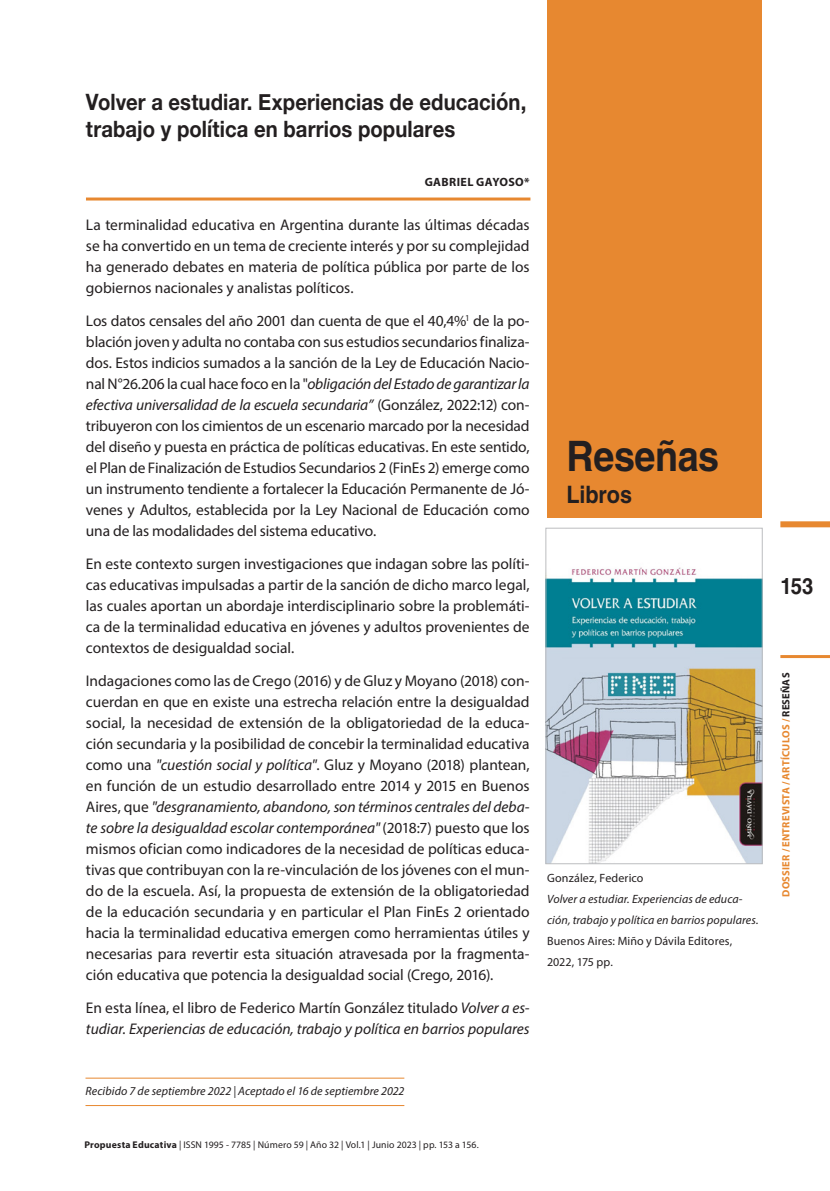
<style>
.page{position:relative;width:830px;height:1191px;background:#fff}
.page>*{position:absolute;margin:0;border:0;box-sizing:border-box;transform-origin:0 0}
.t1{font:700 42px "Helvetica LT Std";letter-spacing:-.015em;color:#231f20;scale:.9 1}
.t2{font:700 24px "Helvetica LT Std";letter-spacing:-.005em;color:#231f20;scale:.9 1}
.titulo{font:700 22.5px/27px "Helvetica Neue";letter-spacing:.005em;color:#231f20;scale:.9 1}
.t3{font:700 22.5px "Helvetica LT Std";color:#231f20;scale:.9 1}
.t4{font:15.45px/21px "Myriad Pro";letter-spacing:-.005em;color:#231f20;text-align:justify}
.t5{font:italic 15.45px/21px "Myriad Pro";color:#231f20}
.t6{font:italic 12px/21px "Myriad Pro";letter-spacing:.005em;color:#231f20}
.t7{font:700 12px "Myriad Pro";letter-spacing:.03em;color:#231f20}
.t8{font:700 10.5px "Myriad Pro";letter-spacing:.015em;color:#e78830}
.t9{font:9.75px "Myriad Pro";letter-spacing:.01em;color:#231f20}
.s1{font-style:italic}
.s2{font-style:normal}
.s3{font-weight:700}
.s4{color:#231f20}
</style>
<div class="page">
<hr style="left:780px;top:655px;width:49px;height:3px;background:#e78830">
<div style="left:780px;top:521px;width:49px;height:6px;background:#e78830"></div>
<div style="left:547px;top:0;width:214px;height:518px;background:#e78830"></div>
<img style="left:547px;top:567px;width:213px;height:295px">
<div style="left:545px;top:528px;width:217px;height:336px;border:1px solid #bcbdc0"></div>
<hr style="left:86px;top:197px;width:444px;height:3px;background:#e78830">
<hr style="left:85px;top:1077px;width:319px;height:1px;background:#e78830">
<hr style="left:85px;top:1105px;width:319px;height:1px;background:#e78830">
<p class="titulo" style="left:86px;top:89px;width:490px">Volver a estudiar. Experiencias de educación, trabajo y política en barrios populares</p>
<p class="t7" style="left:424px;top:174px;width:106px">GABRIEL GAYOSO*</p>
<p class="t4" style="left:86px;top:214px;width:445px">La terminalidad educativa en Argentina durante las últimas décadas se ha convertido en un tema de creciente interés y por su complejidad ha generado debates en materia de política pública por parte de los gobiernos nacionales y analistas políticos.</p>
<p class="t4" style="left:86px;top:310px;width:445px">Los datos censales del año 2001 dan cuenta de que el 40,4%<sup>1</sup> de la po&shy;blación joven y adulta no contaba con sus estudios secundarios finaliza&shy;dos. Estos indicios sumados a la sanción de la Ley de Educación Nacio&shy;nal N°26.206 la cual hace foco en la "<span class="s1">obligación del Estado de garantizar la efectiva universalidad de la escuela secundaria”</span> (González, 2022:12) con&shy;tribuyeron con los cimientos de un escenario marcado por la necesidad del diseño y puesta en práctica de políticas educativas. En este sentido, el Plan de Finalización de Estudios Secundarios 2 (FinEs 2) emerge como un instrumento tendiente a fortalecer la Educación Permanente de Jó&shy;venes y Adultos, establecida por la Ley Nacional de Educación como una de las modalidades del sistema educativo.</p>
<p class="t4" style="left:86px;top:553px;width:445px">En este contexto surgen investigaciones que indagan sobre las políti&shy;cas educativas impulsadas a partir de la sanción de dicho marco legal, las cuales aportan un abordaje interdisciplinario sobre la problemáti&shy;ca de la terminalidad educativa en jóvenes y adultos provenientes de contextos de desigualdad social.</p>
<p class="t4" style="left:86px;top:670px;width:445px">Indagaciones como las de Crego (2016) y de Gluz y Moyano (2018) con&shy;cuerdan en que en existe una estrecha relación entre la desigualdad social, la necesidad de extensión de la obligatoriedad de la educa&shy;ción secundaria y la posibilidad de concebir la terminalidad educativa como una <span class="s1">"cuestión social y política"</span>. Gluz y Moyano (2018) plantean, en función de un estudio desarrollado entre 2014 y 2015 en Buenos Aires, que <span class="s1">"desgranamiento, abandono, son términos centrales del deba&shy;te sobre la desigualdad escolar contemporánea"</span> (2018:7) puesto que los mismos ofician como indicadores de la necesidad de políticas educa&shy;tivas que contribuyan con la re-vinculación de los jóvenes con el mun&shy;do de la escuela. Así, la propuesta de extensión de la obligatoriedad de la educación secundaria y en particular el Plan FinEs 2 orientado hacia la terminalidad educativa emergen como herramientas útiles y necesarias para revertir esta situación atravesada por la fragmenta&shy;ción educativa que potencia la desigualdad social (Crego, 2016).</p>
<p class="t5" style="left:86px;top:997px;width:445px"><span class="s2">En esta línea, el libro de Federico Martín González titulado</span> Volver a es&shy;tudiar. Experiencias de educación, trabajo y política en barrios populares</p>
<p class="t1" style="left:566px;top:430px;width:171px">Reseñas</p>
<p class="t2" style="left:566px;top:480px;width:74px">Libros</p>
<p class="t6" style="left:547px;top:867px;width:213px"><span class="s2">González, Federico<br></span>Volver a estudiar. Experiencias de educa&shy;ción, trabajo y política en barrios populares.<br><span class="s2">Buenos Aires: Miño y Dávila Editores,<br>2022, 175 pp.</span></p>
<p class="t6" style="left:86px;top:1080px;width:320px">Recibido 7 de septiembre 2022 | Aceptado el 16 de septiembre 2022</p>
<p class="t9" style="left:84px;top:1139px;width:396px"><span class="s3">Propuesta Educativa</span> | ISSN 1995 - 7785 | Número 59 | Año 32 | Vol.1 | Junio 2023 | pp. 153 a 156.</p>
<p class="t3" style="left:780px;top:572px;width:38px">153</p>
<p class="t8" style="left:778px;top:896px;width:225px;rotate:-90deg">DOSSIER / ENTREVISTA / ARTÍCULOS / <span class="s4">RESEÑAS</span></p>
</div>
